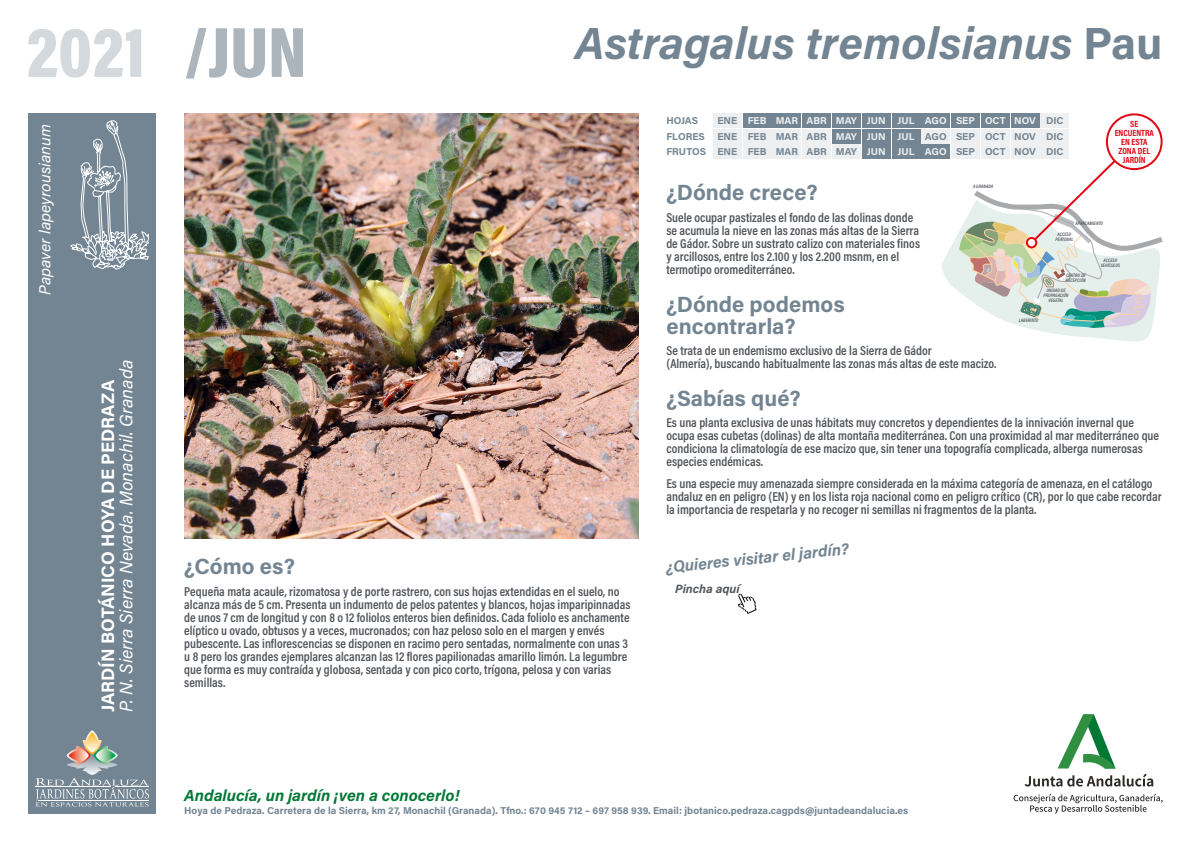
<style>
.page{position:relative;width:1191px;height:842px;background:#fff}
.page>*{position:absolute;margin:0;border:0;box-sizing:border-box;transform-origin:0 0}
.t1{font:900 72px "Acumin Pro Cond";color:#d4d9dd}
.t2{font:italic 700 45px "Acumin Pro";color:#738592}
.t3{font:700 22px/22px "Acumin Pro";color:#738592}
.t4{font:italic 18px "Acumin Pro";color:#fff}
.t5{font:700 18px "Acumin Pro";color:#fff}
.t6{font:italic 700 16px "Acumin Pro";color:#007835}
.t7{font:italic 700 16px "Acumin Pro";color:#738592}
.t8{font:italic 16px "Acumin Pro";color:#fff}
.t9{font:600 13px/13px "Acumin Pro Cond";color:#52555b}
.t10{font:italic 700 12px "Acumin Pro";color:#52555b}
.t11{font:700 10px/15.6px "Acumin Pro";color:#738592;text-align:justify}
.t12{font:700 9px/9px "Acumin Pro Cond";color:#e30613;text-align:center}
.t13{font:italic 600 5px/5px "Acumin Pro Cond";color:#52555b;text-align:center}
.s1{color:#acb5bc}
.s2{font-style:normal}
.s3{color:#edeff1}
</style>
<div class="page">
<svg style="left:1024px;top:774px;width:129px;height:12px"></svg>
<svg style="left:1013px;top:794px;width:149px;height:20px"></svg>
<svg style="left:1058px;top:714px;width:57px;height:54px"></svg>
<svg style="left:939px;top:139px;width:224px;height:203px"></svg>
<div style="left:1027px;top:238px;width:9px;height:9px;background:#fff;border-radius:50%"></div>
<div style="left:1026px;top:237px;width:11px;height:11px;border:2px solid #e30613;border-radius:50%"></div>
<svg style="left:738px;top:593px;width:18px;height:21px"></svg>
<div style="left:28px;top:113px;width:128px;height:701px;background:#738592"></div>
<hr style="left:35px;top:787px;width:76px;height:1px;background:#fff">
<svg style="left:36px;top:730px;width:113px;height:76px"></svg>
<svg style="left:70px;top:120px;width:79px;height:150px"></svg>
<img style="left:184px;top:113px;width:454px;height:426px">
<div style="left:1106px;top:113px;width:56px;height:57px;background:#fff;border:2px solid #e30613;border-radius:50%"></div>
<div style="left:713px;top:113px;width:28px;height:15px;background:#edeff1"></div>
<div style="left:743px;top:113px;width:28px;height:15px;background:#738592"></div>
<div style="left:772px;top:113px;width:29px;height:15px;background:#738592"></div>
<div style="left:802px;top:113px;width:29px;height:15px;background:#738592"></div>
<div style="left:832px;top:113px;width:28px;height:15px;background:#738592"></div>
<div style="left:862px;top:113px;width:28px;height:15px;background:#738592"></div>
<div style="left:891px;top:113px;width:29px;height:15px;background:#738592"></div>
<div style="left:921px;top:113px;width:29px;height:15px;background:#738592"></div>
<div style="left:951px;top:113px;width:28px;height:15px;background:#738592"></div>
<div style="left:981px;top:113px;width:28px;height:15px;background:#738592"></div>
<div style="left:1011px;top:113px;width:28px;height:15px;background:#738592"></div>
<div style="left:1040px;top:113px;width:29px;height:15px;background:#edeff1"></div>
<div style="left:713px;top:129px;width:28px;height:14px;background:#edeff1"></div>
<div style="left:743px;top:129px;width:28px;height:14px;background:#edeff1"></div>
<div style="left:772px;top:129px;width:29px;height:14px;background:#edeff1"></div>
<div style="left:802px;top:129px;width:29px;height:14px;background:#edeff1"></div>
<div style="left:832px;top:129px;width:28px;height:14px;background:#738592"></div>
<div style="left:862px;top:129px;width:28px;height:14px;background:#738592"></div>
<div style="left:891px;top:129px;width:29px;height:14px;background:#738592"></div>
<div style="left:921px;top:129px;width:29px;height:14px;background:#edeff1"></div>
<div style="left:951px;top:129px;width:28px;height:14px;background:#edeff1"></div>
<div style="left:981px;top:129px;width:28px;height:14px;background:#edeff1"></div>
<div style="left:1011px;top:129px;width:28px;height:14px;background:#edeff1"></div>
<div style="left:1040px;top:129px;width:29px;height:14px;background:#edeff1"></div>
<div style="left:713px;top:145px;width:28px;height:14px;background:#edeff1"></div>
<div style="left:743px;top:145px;width:28px;height:14px;background:#edeff1"></div>
<div style="left:772px;top:145px;width:29px;height:14px;background:#edeff1"></div>
<div style="left:802px;top:145px;width:29px;height:14px;background:#edeff1"></div>
<div style="left:832px;top:145px;width:28px;height:14px;background:#edeff1"></div>
<div style="left:862px;top:145px;width:28px;height:14px;background:#738592"></div>
<div style="left:891px;top:145px;width:29px;height:14px;background:#738592"></div>
<div style="left:921px;top:145px;width:29px;height:14px;background:#738592"></div>
<div style="left:951px;top:145px;width:28px;height:14px;background:#edeff1"></div>
<div style="left:981px;top:145px;width:28px;height:14px;background:#edeff1"></div>
<div style="left:1011px;top:145px;width:28px;height:14px;background:#edeff1"></div>
<div style="left:1040px;top:145px;width:29px;height:14px;background:#edeff1"></div>
<h1 class="t1" style="left:27px;top:5px;width:281px">2021 <span class="s1">/JUN</span></h1>
<h2 class="t2" style="left:575px;top:12px;width:589px">Astragalus tremolsianus <span class="s2">Pau</span></h2>
<p class="t11" style="left:666px;top:112px;width:33px">HOJAS</p>
<p class="t11" style="left:666px;top:112px;width:399px;text-indent:51px">ENE <span class="s3">FEB MAR ABR MAY JUN JUL AGO SEP OCT NOV</span> DIC FLORES ENE FEB MAR ABR <span class="s3">MAY JUN JUL</span> AGO SEP OCT NOV DIC FRUTOS ENE FEB MAR ABR MAY <span class="s3">JUN JUL AGO</span> SEP OCT NOV DIC</p>
<p class="t8" style="left:34px;top:295px;width:172px;rotate:-90deg">Papaver lapeyrousianum</p>
<p class="t12" style="left:1114px;top:119px;width:41px">SE<br>ENCUENTRA<br>EN ESTA<br>ZONA DEL<br>JARDÍN</p>
<h3 class="t3" style="left:666px;top:181px;width:153px">¿Dónde crece?</h3>
<p class="t9" style="left:666px;top:211px;width:255px">Suele ocupar pastizales el fondo de las dolinas donde se acumula la nieve en las zonas más altas de la Sierra de Gádor. Sobre un sustrato calizo con materiales finos y arcillosos, entre los 2.100 y los 2.200 msnm, en el termotipo oromediterráneo.</p>
<h3 class="t3" style="left:666px;top:292px;width:180px">¿Dónde podemos encontrarla?</h3>
<p class="t9" style="left:666px;top:344px;width:331px">Se trata de un endemismo exclusivo de la Sierra de Gádor<br>(Almería), buscando habitualmente las zonas más altas de este macizo.</p>
<h3 class="t3" style="left:666px;top:386px;width:136px">¿Sabías qué?</h3>
<p class="t9" style="left:666px;top:416px;width:494px">Es una planta exclusiva de unas hábitats muy concretos y dependientes de la innivación invernal que ocupa esas cubetas (dolinas) de alta montaña mediterránea. Con una proximidad al mar mediterráneo que condiciona la climatología de ese macizo que, sin tener una topografía complicada, alberga numerosas especies endémicas.</p>
<p class="t9" style="left:666px;top:476px;width:497px">Es una especie muy amenazada siempre considerada en la máxima categoría de amenaza, en el catálogo andaluz en en peligro (EN) y en los lista roja nacional como en peligro crítico (CR), por lo que cabe recordar la importancia de respetarla y no recoger ni semillas ni fragmentos de la planta.</p>
<p class="t13" style="left:973px;top:184px;width:22px">A GRANADA</p>
<p class="t13" style="left:1075px;top:221px;width:29px">APARCAMIENTO</p>
<p class="t13" style="left:1055px;top:232px;width:19px">ACCESO<br>PEATONAL</p>
<p class="t13" style="left:1100px;top:257px;width:21px">ACCESO<br>VEHÍCULOS</p>
<p class="t13" style="left:1066px;top:272px;width:21px;text-align:left">CENTRO DE<br>RECEPCIÓN</p>
<p class="t13" style="left:1043px;top:287px;width:26px">UNIDAD DE<br>PROPAGACIÓN<br>VEGETAL</p>
<p class="t13" style="left:1018px;top:318px;width:21px">LABERINTO</p>
<h3 class="t4" style="left:113px;top:712px;width:354px;rotate:-90deg">P. N. Sierra Sierra Nevada. Monachil. Granada</h3>
<h3 class="t5" style="left:95px;top:712px;width:334px;rotate:-90deg">JARDÍN BOTÁNICO HOYA DE PEDRAZA</h3>
<p class="t7" style="left:664px;top:556px;width:185px;rotate:-6deg">¿Quieres visitar el jardín?</p>
<h3 class="t3" style="left:184px;top:555px;width:112px">¿Cómo es?</h3>
<p class="t9" style="left:184px;top:585px;width:447px">Pequeña mata acaule, rizomatosa y de porte rastrero, con sus hojas extendidas en el suelo, no alcanza más de 5 cm. Presenta un indumento de pelos patentes y blancos, hojas imparipinnadas de unos 7 cm de longitud y con 8 o 12 foliolos enteros bien definidos. Cada foliolo es anchamente elíptico u ovado, obtusos y a veces, mucronados; con haz peloso solo en el margen y envés pubescente. Las inflorescencias se disponen en racimo pero sentadas, normalmente con unas 3 u 8 pero los grandes ejemplares alcanzan las 12 flores papilionadas amarillo limón. La legumbre que forma es muy contraída y globosa, sentada y con pico corto, trígona, pelosa y con varias semillas.</p>
<p class="t10" style="left:675px;top:580px;width:66px">Pincha aquí</p>
<p class="t6" style="left:184px;top:784px;width:277px">Andalucía, un jardín ¡ven a conocerlo!</p>
<p class="t11" style="left:184px;top:802px;width:725px">Hoya de Pedraza. Carretera de la Sierra, km 27, Monachil (Granada). Tfno.: 670 945 712 – 697 958 939. Email: jbotanico.pedraza.cagpds@juntadeandalucia.es</p>
</div>
